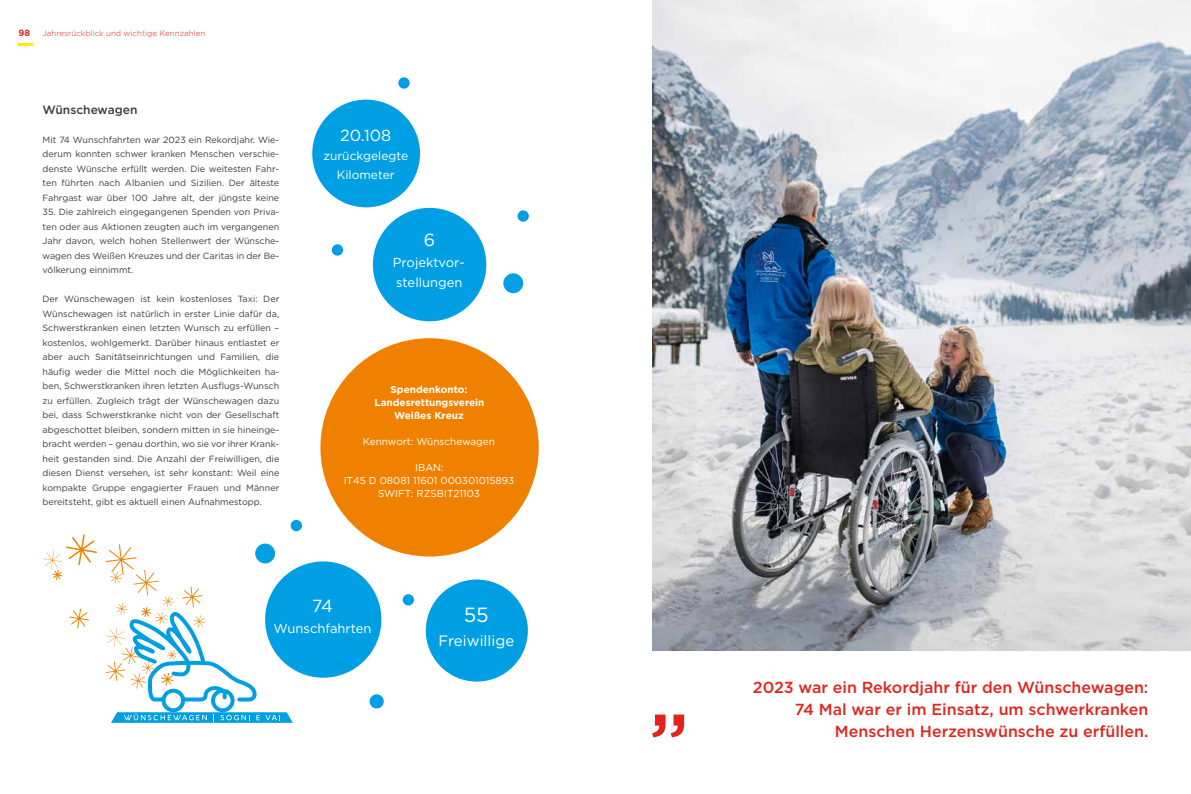
<style>
.page{position:relative;width:1191px;height:794px;background:#fff}
.page>*{position:absolute;margin:0;border:0;box-sizing:border-box;transform-origin:0 0}
.t1{font:20.5px "Gotham";color:#fff}
.t2{font:17.5px "Gotham";color:#fff}
.t3{font:500 16px/22px "Gotham";color:#e2241d;text-align:right}
.t4{font:16px "Gotham";color:#fff}
.t5{font:15px "Gotham";color:#fff}
.t6{font:13px/20.5px "Gotham";color:#fff}
.t7{font:12px/19px "Gotham";color:#fff;text-align:center}
.t8{font:500 12px "Gotham";color:#3c3c3b}
.t9{font:10px/13px "Gotham";color:#fff;text-align:center}
.t10{font:700 10px/13px "Gotham";color:#fff;text-align:center}
.t11{font:9px/14.5px "Gotham";color:#3c3c3b;text-align:justify}
.t12{font:700 9px "Gotham";color:#e2241d}
.t13{font:300 8px "Gotham";color:#e2241d}
</style>
<div class="page">
<svg style="left:69px;top:609px;width:20px;height:19px"></svg>
<svg style="left:43px;top:534px;width:54px;height:46px"></svg>
<svg style="left:106px;top:544px;width:187px;height:179px"></svg>
<div style="left:503px;top:273px;width:20px;height:20px;background:#009fe3;border-radius:50%"></div>
<div style="left:255px;top:543px;width:20px;height:20px;background:#009fe3;border-radius:50%"></div>
<div style="left:369px;top:694px;width:15px;height:14px;background:#009fe3;border-radius:50%"></div>
<div style="left:398px;top:77px;width:12px;height:12px;background:#009fe3;border-radius:50%"></div>
<div style="left:403px;top:594px;width:11px;height:11px;background:#009fe3;border-radius:50%"></div>
<div style="left:291px;top:520px;width:11px;height:11px;background:#009fe3;border-radius:50%"></div>
<div style="left:332px;top:244px;width:11px;height:12px;background:#009fe3;border-radius:50%"></div>
<div style="left:517px;top:210px;width:12px;height:12px;background:#009fe3;border-radius:50%"></div>
<img style="left:652px;top:0;width:539px;height:650px">
<svg style="left:652px;top:714px;width:32px;height:23px"></svg>
<div style="left:265px;top:561px;width:116px;height:116px;background:#009fe3;border-radius:50%"></div>
<div style="left:426px;top:579px;width:102px;height:102px;background:#009fe3;border-radius:50%"></div>
<div style="left:312px;top:100px;width:108px;height:107px;background:#009fe3;border-radius:50%"></div>
<div style="left:373px;top:208px;width:113px;height:113px;background:#009fe3;border-radius:50%"></div>
<div style="left:320px;top:338px;width:219px;height:218px;background:#f08100;border-radius:50%"></div>
<svg style="left:18px;top:43px;width:15px;height:2px"></svg>
<p class="t12" style="left:18px;top:27px;width:13px">98</p>
<p class="t13" style="left:43px;top:28px;width:164px">Jahresrückblick und wichtige Kennzahlen</p>
<h3 class="t8" style="left:43px;top:102px;width:96px">Wünschewagen</h3>
<p class="t11" style="left:43px;top:132px;width:238px">Mit 74 Wunschfahrten war 2023 ein Rekordjahr. Wie&shy;derum konnten schwer kranken Menschen verschie&shy;denste Wünsche erfüllt werden. Die weitesten Fahr&shy;ten führten nach Albanien und Sizilien. Der älteste Fahrgast war über 100 Jahre alt, der jüngste keine</p>
<p class="t11" style="left:43px;top:205px;width:238px">35. Die zahlreich eingegangenen Spenden von Priva&shy;ten oder aus Aktionen zeugten auch im vergangenen Jahr davon, welch hohen Stellenwert der Wünsche&shy;wagen des Weißen Kreuzes und der Caritas in der Be&shy;völkerung einnimmt.</p>
<p class="t11" style="left:43px;top:292px;width:238px">Der Wünschewagen ist kein kostenloses Taxi: Der Wünschewagen ist natürlich in erster Linie dafür da, Schwerstkranken einen letzten Wunsch zu erfüllen – kostenlos, wohlgemerkt. Darüber hinaus entlastet er aber auch Sanitätseinrichtungen und Familien, die häufig weder die Mittel noch die Möglichkeiten ha&shy;ben, Schwerstkranken ihren letzten Ausflugs-Wunsch zu erfüllen. Zugleich trägt der Wünschewagen dazu bei, dass Schwerstkranke nicht von der Gesellschaft abgeschottet bleiben, sondern mitten in sie hineinge&shy;bracht werden – genau dorthin, wo sie vor ihrer Krank&shy;heit gestanden sind. Die Anzahl der Freiwilligen, die diesen Dienst versehen, ist sehr konstant: Weil eine kompakte Gruppe engagierter Frauen und Männer bereitsteht, gibt es aktuell einen Aufnahmestopp.</p>
<h3 class="t4" style="left:340px;top:125px;width:53px">20.108</h3>
<h3 class="t7" style="left:323px;top:146px;width:86px">zurückgelegte<br>Kilometer</h3>
<h2 class="t2" style="left:424px;top:229px;width:13px">6</h2>
<h3 class="t6" style="left:393px;top:251px;width:72px">Projektvor&shy;stellungen</h3>
<p class="t10" style="left:374px;top:383px;width:111px">Spendenkonto:<br>Landesrettungsverein<br>Weißes Kreuz</p>
<p class="t9" style="left:363px;top:435px;width:133px">Kennwort: Wünschewagen</p>
<p class="t9" style="left:344px;top:461px;width:172px">IBAN:<br>IT45 D 08081 11601 000301015893<br>SWIFT: RZSBIT21103</p>
<h2 class="t2" style="left:312px;top:595px;width:22px">74</h2>
<h3 class="t6" style="left:274px;top:617px;width:99px">Wunschfahrten</h3>
<h1 class="t1" style="left:464px;top:601px;width:27px">55</h1>
<h3 class="t5" style="left:438px;top:631px;width:77px">Freiwillige</h3>
<h3 class="t3" style="left:753px;top:676px;width:397px">2023 war ein Rekordjahr für den Wünschewagen:<br>74 Mal war er im Einsatz, um schwerkranken<br>Menschen Herzenswünsche zu erfüllen.</h3>
</div>
